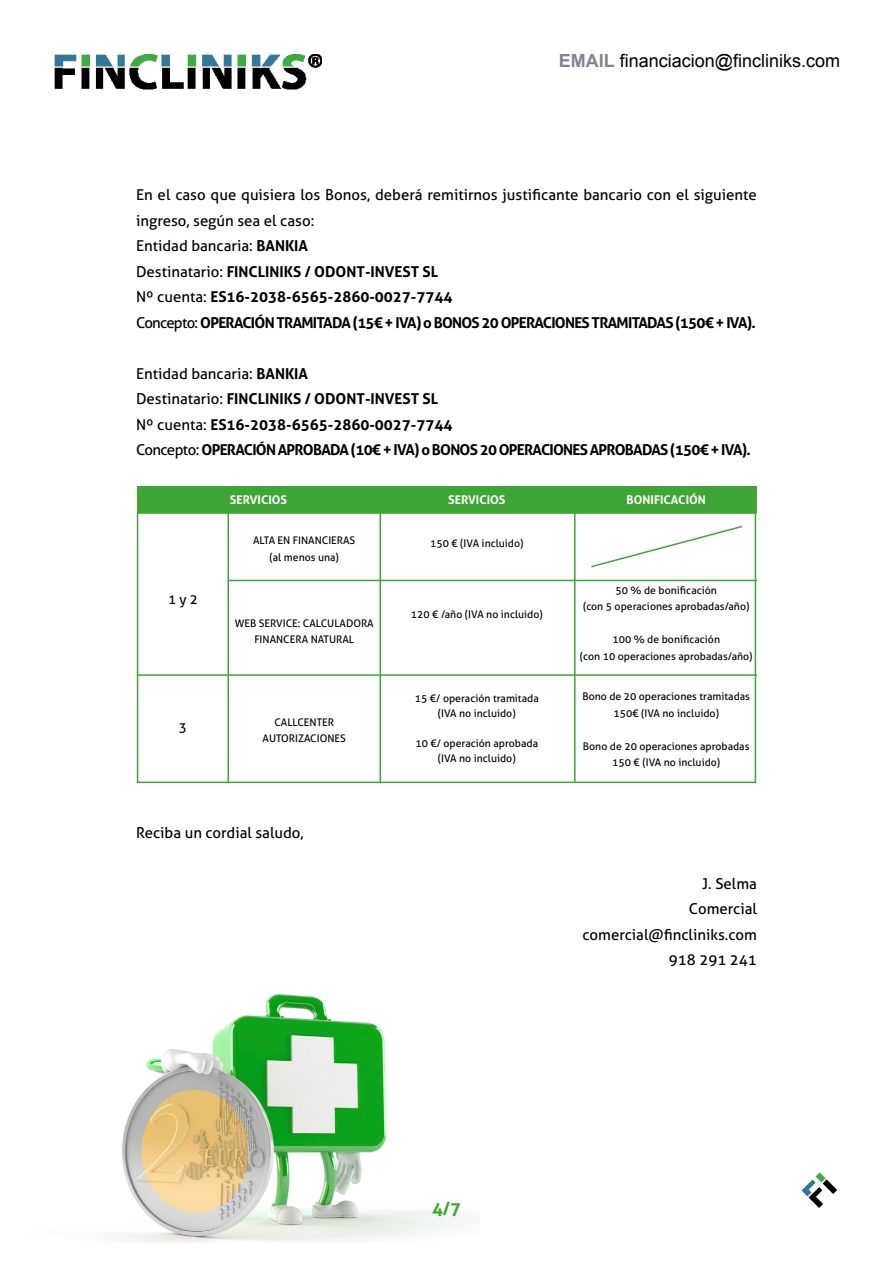
<style>
.page{position:relative;width:893px;height:1263px;background:#fff}
.page>*{position:absolute;margin:0;border:0;box-sizing:border-box;transform-origin:0 0}
.t1{font:18px "Arial";color:#000}
.t2{font:700 18px "Aller";color:#3fa535}
.t3{font:15px/25.5px "Aller";color:#000}
.t4{font:700 15px/25.5px "Aller";letter-spacing:-.05em;color:#000}
.t5{font:13.5px "Aller";color:#000}
.t6{font:700 12px "Aller";color:#fff}
.t7{font:10.5px/16.5px "Aller";color:#000;text-align:center}
.s1{font-weight:700;color:#7d858f}
.s2{font-weight:700}
.s3{font-weight:400}
</style>
<div class="page">
<img style="left:103px;top:994px;width:363px;height:248px">
<img style="left:54px;top:54px;width:267px;height:36px">
<div style="left:137px;top:486px;width:619px;height:26px;background:#3fa535"></div>
<div style="left:137px;top:512px;width:619px;height:271px;border:2px solid #3fa535"></div>
<hr style="left:227px;top:486px;width:2px;height:297px;background:#3fa535">
<hr style="left:379px;top:486px;width:2px;height:297px;background:#3fa535">
<hr style="left:574px;top:486px;width:2px;height:297px;background:#3fa535">
<hr style="left:137px;top:674px;width:620px;height:2px;background:#3fa535">
<hr style="left:229px;top:580px;width:528px;height:1px;background:#3fa535">
<svg style="left:591px;top:525px;width:151px;height:43px"></svg>
<svg style="left:801px;top:1172px;width:25px;height:25px"></svg>
<h1 class="t1" style="left:559px;top:49px;width:283px"><span class="s1">EMAIL</span> financiacion@fincliniks.com</h1>
<p class="t3" style="left:136px;top:182px;width:622px">En el caso que quisiera los Bonos, deberá remitirnos justificante bancario con el siguiente ingreso, según sea el caso:<br>Entidad bancaria: <span class="s2">BANKIA<br></span>Destinatario: <span class="s2">FINCLINIKS / ODONT-INVEST SL<br></span>Nº cuenta: <span class="s2">ES16-2038-6565-2860-0027-7744<br></span>Concepto: <span class="s2">OPERACIÓN TRAMITADA (15€ + IVA) o BONOS 20 OPERACIONES TRAMITADAS (150€ + IVA).</span></p>
<h2 class="t4" style="left:136px;top:360px;width:616px"><span class="s3">Entidad bancaria:</span> BANKIA<br><span class="s3">Destinatario:</span> FINCLINIKS / ODONT-INVEST SL<br><span class="s3">Nº cuenta:</span> ES16-2038-6565-2860-0027-7744<br><span class="s3">Concepto:</span> OPERACIÓN APROBADA (10€ + IVA) o BONOS 20 OPERACIONES APROBADAS (150€ + IVA).</h2>
<p class="t5" style="left:168px;top:591px;width:31px">1 y 2</p>
<p class="t5" style="left:179px;top:718px;width:10px">3</p>
<p class="t6" style="left:230px;top:492px;width:59px">SERVICIOS</p>
<p class="t6" style="left:448px;top:492px;width:59px">SERVICIOS</p>
<p class="t7" style="left:430px;top:535px;width:95px">150 € (IVA incluido)</p>
<p class="t7" style="left:253px;top:532px;width:104px">ALTA EN FINANCIERAS (al menos una)</p>
<p class="t7" style="left:235px;top:615px;width:141px">WEB SERVICE: CALCULADORA<br>FINANCERA NATURAL</p>
<p class="t7" style="left:263px;top:714px;width:85px">CALLCENTER<br>AUTORIZACIONES</p>
<p class="t7" style="left:411px;top:606px;width:133px">120 € /año (IVA no incluido)</p>
<p class="t7" style="left:415px;top:691px;width:125px;line-height:15px">15 €/ operación tramitada (IVA no incluido)</p>
<p class="t7" style="left:415px;top:736px;width:124px;line-height:15px">10 €/ operación aprobada (IVA no incluido)</p>
<h2 class="t3" style="left:136px;top:819px;width:169px">Reciba un cordial saludo,</h2>
<p class="t6" style="left:627px;top:492px;width:81px">BONIFICACIÓN</p>
<p class="t7" style="left:583px;top:582px;width:168px">50 % de bonificación<br>(con 5 operaciones aprobadas/año)</p>
<p class="t7" style="left:580px;top:631px;width:174px">100 % de bonificación<br>(con 10 operaciones aprobadas/año)</p>
<p class="t7" style="left:582px;top:688px;width:169px">Bono de 20 operaciones tramitadas<br>150€ (IVA no incluido)</p>
<p class="t7" style="left:583px;top:738px;width:168px">Bono de 20 operaciones aprobadas<br>150 € (IVA no incluido)</p>
<h2 class="t3" style="left:583px;top:870px;width:176px;text-align:right">J. Selma<br>Comercial comercial@fincliniks.com<br>918 291 241</h2>
<h1 class="t2" style="left:432px;top:1198px;width:30px">4/7</h1>
</div>
